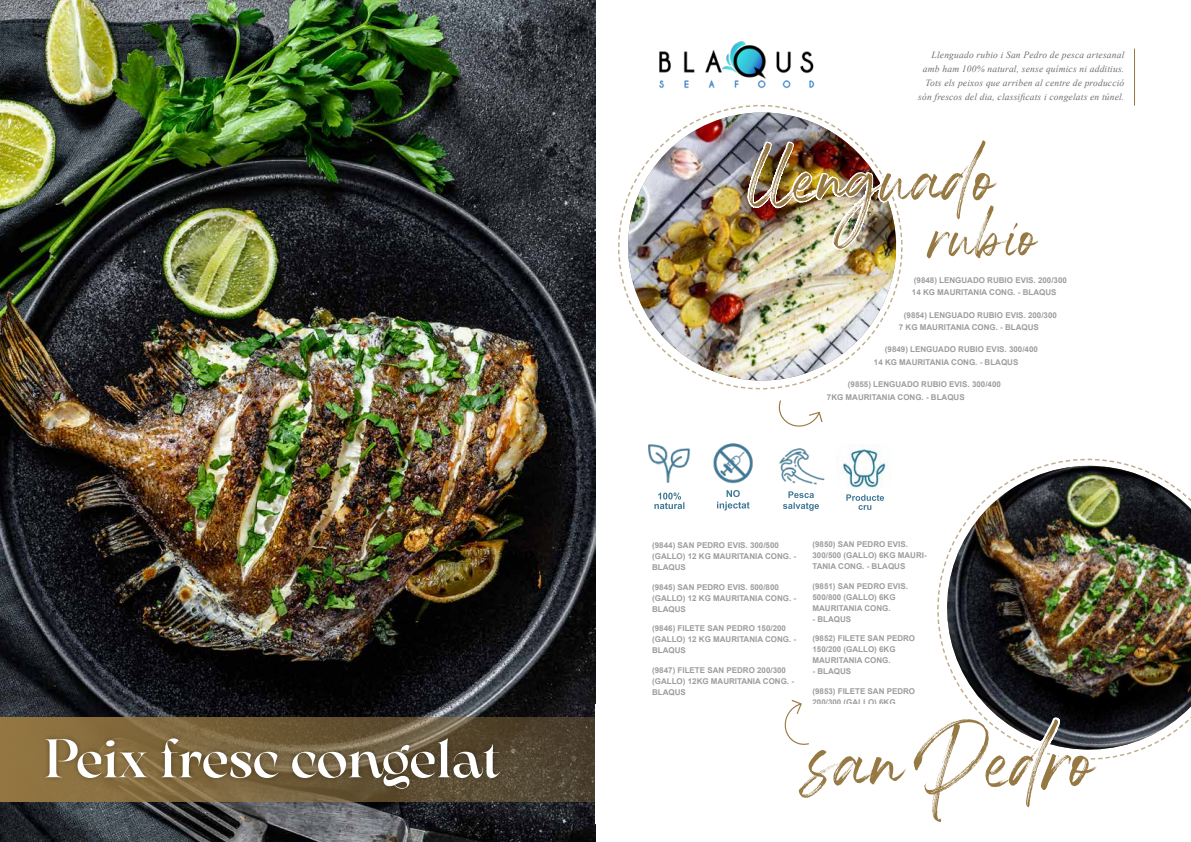
<style>
.page{position:relative;width:1191px;height:842px;background:#fff}
.page>*{position:absolute;margin:0;border:0;box-sizing:border-box;transform-origin:0 0}
.t1{font:500 54px "Arsenica Trial";color:#fff}
.t2{font:italic 9.5px/14px "Times New Roman";letter-spacing:.02em;color:#706f6f;text-align:right}
.t3{font:700 8px/11px "Arial";color:#9d9d9c}
</style>
<div class="page">
<img style="left:0;top:0;width:595px;height:842px">
<svg style="left:0;top:717px;width:595px;height:84px;background:#6c5939"></svg>
<div style="left:41px;top:733px;width:464px;height:61px;background:#000;opacity:.35"></div>
<img style="left:659px;top:41px;width:156px;height:48px">
<img style="left:618px;top:104px;width:421px;height:323px">
<svg style="left:654px;top:492px;width:30px;height:17px"></svg>
<img style="left:648px;top:444px;width:43px;height:39px">
<img style="left:713px;top:443px;width:40px;height:41px">
<svg style="left:717px;top:490px;width:32px;height:20px"></svg>
<img style="left:779px;top:458px;width:4px;height:22px">
<hr style="left:1134px;top:49px;width:1px;height:57px;background:#967842">
<img style="left:783px;top:444px;width:408px;height:378px">
<h1 class="t1" style="left:44px;top:720px;width:458px">Peix fresc congelat</h1>
<p class="t2" style="left:918px;top:47px;width:208px">Llenguado rubio i San Pedro de pesca artesanal amb ham 100% natural, sense químics ni additius.<br>Tots els peixos que arriben al centre de producció són frescos del dia, classificats i congelats en túnel.</p>
<p class="t3" style="left:912px;top:274px;width:156px;line-height:12.4px">(9848) LENGUADO RUBIO EVIS. 200/300<br>14 KG MAURITANIA CONG. - BLAQUS</p>
<p class="t3" style="left:899px;top:309px;width:159px;line-height:12.4px;text-indent:5px">(9854) LENGUADO RUBIO EVIS. 200/300<br>7 KG MAURITANIA CONG. - BLAQUS</p>
<p class="t3" style="left:874px;top:343px;width:165px;line-height:12.4px;text-indent:11px">(9849) LENGUADO RUBIO EVIS. 300/400<br>14 KG MAURITANIA CONG. - BLAQUS</p>
<p class="t3" style="left:827px;top:378px;width:175px;line-height:12.4px;text-indent:21px">(9855) LENGUADO RUBIO EVIS. 300/400<br>7KG MAURITANIA CONG. - BLAQUS</p>
<p class="t3" style="left:652px;top:540px;width:145px">(9844) SAN PEDRO EVIS. 300/500 (GALLO) 12 KG MAURITANIA CONG. -<br>BLAQUS</p>
<p class="t3" style="left:652px;top:581px;width:145px">(9845) SAN PEDRO EVIS. 500/800 (GALLO) 12 KG MAURITANIA CONG. -<br>BLAQUS</p>
<p class="t3" style="left:652px;top:623px;width:145px">(9846) FILETE SAN PEDRO 150/200 (GALLO) 12 KG MAURITANIA CONG. -<br>BLAQUS</p>
<p class="t3" style="left:652px;top:664px;width:143px">(9847) FILETE SAN PEDRO 200/300 (GALLO) 12KG MAURITANIA CONG. -<br>BLAQUS</p>
<p class="t3" style="left:812px;top:539px;width:116px">(9850) SAN PEDRO EVIS.<br>300/500 (GALLO) 6KG MAURI-<br>TANIA CONG. - BLAQUS</p>
<p class="t3" style="left:812px;top:581px;width:97px">(9851) SAN PEDRO EVIS.<br>500/800 (GALLO) 6KG<br>MAURITANIA CONG.</p>
<p class="t3" style="left:812px;top:614px;width:40px">- BLAQUS</p>
<p class="t3" style="left:812px;top:633px;width:104px">(9852) FILETE SAN PEDRO<br>150/200 (GALLO) 6KG<br>MAURITANIA CONG.</p>
<p class="t3" style="left:812px;top:666px;width:40px">- BLAQUS</p>
<p class="t3" style="left:812px;top:686px;width:104px">(9853) FILETE SAN PEDRO<br>200/300 (GALLO) 6KG</p>
</div>
